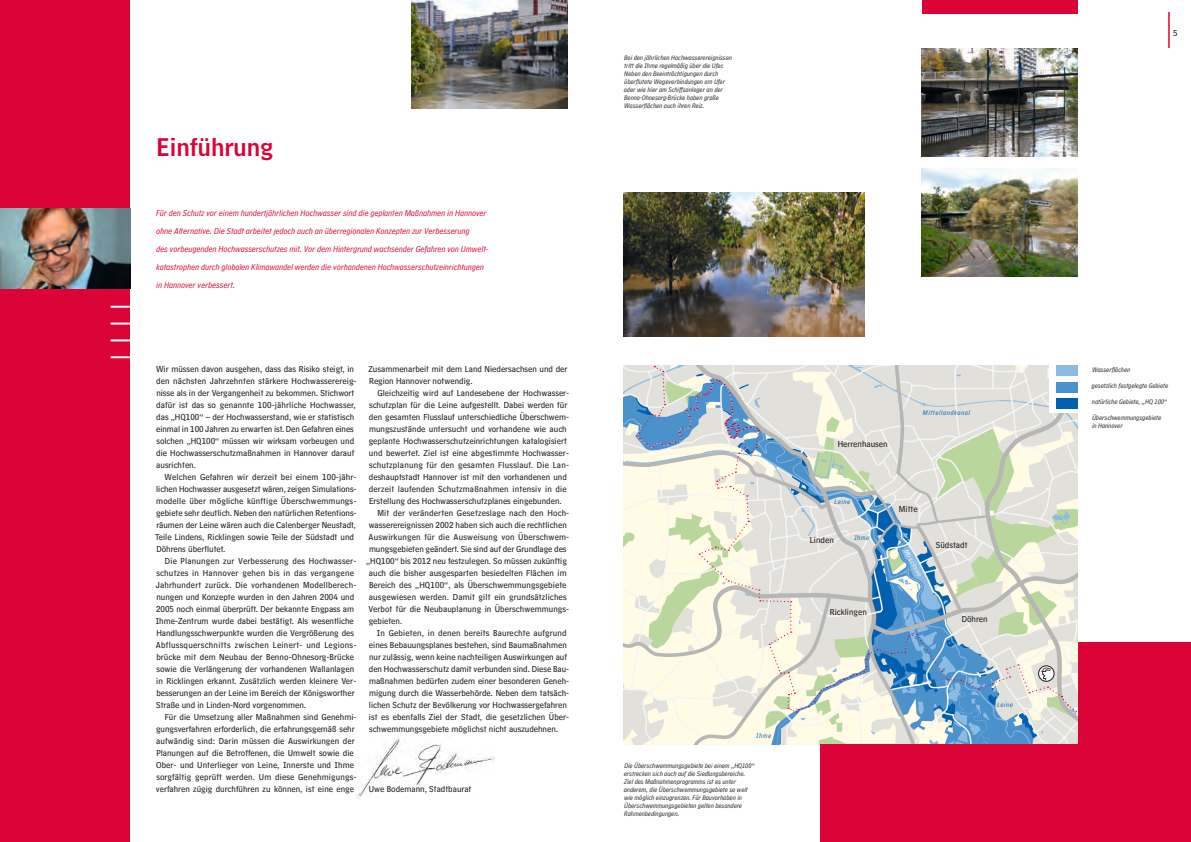
<style>
.page{position:relative;width:1191px;height:842px;background:#fff}
.page>*{position:absolute;margin:0;border:0;box-sizing:border-box;transform-origin:0 0}
.t1{font:24px "HM Headline";color:#dc0336}
.t2{font:9px/12px "HM Text";color:#201c1a}
.t3{font:italic 9px/18px "HM Comment";color:#dc0336}
.t4{font:9px "HM Text";letter-spacing:.02em;color:#201c1a}
.t5{font:italic 7px/8px "HM Comment";color:#201c1a}
.t6{font:italic 7px "HM Comment";letter-spacing:.08em;color:#005faf}
.t7{font:italic 7px "HM Comment";color:#fff}
</style>
<div class="page">
<hr style="left:1168px;top:12px;width:1px;height:36px;background:#dc0336">
<img style="left:358px;top:737px;width:136px;height:62px">
<img style="left:624px;top:192px;width:241px;height:144px">
<div style="left:1037px;top:643px;width:154px;height:199px;background:#dc0336"></div>
<div style="left:0;top:0;width:130px;height:842px;background:#dc0336"></div>
<img style="left:921px;top:168px;width:156px;height:108px">
<img style="left:0;top:209px;width:130px;height:79px">
<div style="left:921px;top:0;width:156px;height:14px;background:#dc0336"></div>
<svg style="left:624px;top:366px;width:459px;height:378px;background:#d0d9d4"></svg>
<div style="left:1049px;top:363px;width:32px;height:50px;background:#fff"></div>
<div style="left:1055px;top:366px;width:22px;height:10px;background:#8bbbe3"></div>
<div style="left:1055px;top:382px;width:22px;height:10px;background:#4b92cd"></div>
<div style="left:1055px;top:398px;width:22px;height:10px;background:#005faf"></div>
<hr style="left:111px;top:306px;width:28px;height:2px;background:#fff">
<hr style="left:111px;top:323px;width:28px;height:2px;background:#fff">
<hr style="left:111px;top:339px;width:28px;height:2px;background:#fff">
<hr style="left:111px;top:356px;width:28px;height:2px;background:#fff">
<div style="left:819px;top:744px;width:372px;height:98px;background:#dc0336"></div>
<img style="left:411px;top:0;width:156px;height:108px">
<img style="left:921px;top:48px;width:156px;height:108px">
<h1 class="t1" style="left:156px;top:127px;width:119px">Einführung</h1>
<p class="t3" style="left:156px;top:202px;width:333px">Für den Schutz vor einem hundertjährlichen Hochwasser sind die geplanten Maßnahmen in Hannover ohne Alternative. Die Stadt arbeitet jedoch auch an überregionalen Konzepten zur Verbesserung<br>des vorbeugenden Hochwasserschutzes mit. Vor dem Hintergrund wachsender Gefahren von Umwelt&shy;katastrophen durch globalen Klimawandel werden die vorhandenen Hochwasserschutzeinrichtungen in Hannover verbessert.</p>
<p class="t2" style="left:156px;top:362px;width:202px">Wir müssen davon ausgehen, dass das Risiko steigt, in den nächsten Jahrzehnten stärkere Hochwasserereig&shy;nisse als in der Vergangenheit zu bekommen. Stichwort dafür ist das so genannte 100-jährliche Hochwasser, das „HQ100“ – der Hochwasserstand, wie er statistisch einmal in 100 Jahren zu erwarten ist. Den Gefahren eines solchen „HQ100“ müssen wir wirksam vorbeugen und die Hochwasserschutzmaßnahmen in Hannover darauf ausrichten.</p>
<p class="t2" style="left:155px;top:470px;width:203px;text-indent:9px">Welchen Gefahren wir derzeit bei einem 100-jähr&shy;lichen Hochwasser ausgesetzt wären, zeigen Simulations&shy;modelle über mögliche künftige Überschwemmungs&shy;gebiete sehr deutlich. Neben den natürlichen Retentions&shy;räumen der Leine wären auch die Calenberger Neustadt, Teile Lindens, Ricklingen sowie Teile der Südstadt und Döhrens überflutet.</p>
<p class="t2" style="left:156px;top:554px;width:202px;text-indent:9px">Die Planungen zur Verbesserung des Hochwasser&shy;schutzes in Hannover gehen bis in das vergangene Jahrhundert zurück. Die vorhandenen Modellberech&shy;nungen und Konzepte wurden in den Jahren 2004 und 2005 noch einmal überprüft. Der bekannte Engpass am Ihme-Zentrum wurde dabei bestätigt. Als wesentliche Handlungsschwerpunkte wurden die Vergrößerung des Abflussquerschnitts zwischen Leinert- und Legions&shy;brücke mit dem Neubau der Benno-Ohnesorg-Brücke sowie die Verlängerung der vorhandenen Wallanlagen in Ricklingen erkannt. Zusätzlich werden kleinere Ver&shy;besserungen an der Leine im Bereich der Königsworther Straße und in Linden-Nord vorgenommen.</p>
<p class="t2" style="left:156px;top:710px;width:202px;text-indent:9px">Für die Umsetzung aller Maßnahmen sind Genehmi&shy;gungsverfahren erforderlich, die erfahrungsgemäß sehr aufwändig sind: Darin müssen die Auswirkungen der Planungen auf die Betroffenen, die Umwelt sowie die Ober- und Unterlieger von Leine, Innerste und Ihme sorgfältig geprüft werden. Um diese Genehmigungs&shy;verfahren zügig durchführen zu können, ist eine enge</p>
<p class="t2" style="left:368px;top:362px;width:200px">Zusammenarbeit mit dem Land Niedersachsen und der<br>Region Hannover notwendig.</p>
<p class="t2" style="left:377px;top:386px;width:193px">Gleichzeitig wird auf Landesebene der Hochwasser-</p>
<p class="t2" style="left:369px;top:398px;width:200px">schutzplan für die Leine aufgestellt. Dabei werden für</p>
<p class="t2" style="left:369px;top:410px;width:202px">den gesamten Flusslauf unterschiedliche Überschwem-</p>
<p class="t2" style="left:369px;top:422px;width:199px">mungszustände untersucht und vorhandene wie auch</p>
<p class="t2" style="left:369px;top:434px;width:200px">geplante Hochwasserschutzeinrichtungen katalogisiert</p>
<p class="t2" style="left:369px;top:446px;width:202px">und bewertet. Ziel ist eine abgestimmte Hochwasser-</p>
<p class="t4" style="left:369px;top:457px;width:202px">schutzplanung für den gesamten Flusslauf. Die Lan-</p>
<p class="t2" style="left:369px;top:470px;width:199px">deshauptstadt Hannover ist mit den vorhandenen und</p>
<p class="t2" style="left:369px;top:482px;width:199px">derzeit laufenden Schutzmaßnahmen intensiv in die</p>
<p class="t2" style="left:369px;top:494px;width:194px">Erstellung des Hochwasserschutzplanes eingebunden.</p>
<p class="t2" style="left:377px;top:506px;width:193px">Mit der veränderten Gesetzeslage nach den Hoch-</p>
<p class="t2" style="left:369px;top:518px;width:199px">wasserereignissen 2002 haben sich auch die rechtlichen</p>
<p class="t4" style="left:368px;top:529px;width:202px">Auswirkungen für die Ausweisung von Überschwem-</p>
<p class="t2" style="left:369px;top:542px;width:199px">mungsgebieten geändert. Sie sind auf der Grundlage des</p>
<p class="t2" style="left:366px;top:554px;width:202px">„HQ100“ bis 2012 neu festzulegen. So müssen zukünftig</p>
<p class="t2" style="left:369px;top:566px;width:199px">auch die bisher ausgesparten besiedelten Flächen im</p>
<p class="t2" style="left:369px;top:578px;width:199px">Bereich des „HQ100“, als Überschwemmungsgebiete</p>
<p class="t2" style="left:369px;top:590px;width:199px">ausgewiesen werden. Damit gilt ein grundsätzliches</p>
<p class="t2" style="left:368px;top:602px;width:202px">Verbot für die Neubauplanung in Überschwemmungs-</p>
<p class="t2" style="left:369px;top:614px;width:35px">gebieten.</p>
<p class="t2" style="left:377px;top:626px;width:191px">In Gebieten, in denen bereits Baurechte aufgrund</p>
<p class="t2" style="left:369px;top:638px;width:199px">eines Bebauungsplanes bestehen, sind Baumaßnahmen</p>
<p class="t2" style="left:369px;top:650px;width:199px">nur zulässig, wenn keine nachteiligen Auswirkungen auf</p>
<p class="t2" style="left:369px;top:662px;width:202px">den Hochwasserschutz damit verbunden sind. Diese Bau-</p>
<p class="t2" style="left:369px;top:674px;width:202px">maßnahmen bedürfen zudem einer besonderen Geneh-</p>
<p class="t2" style="left:369px;top:686px;width:202px">migung durch die Wasserbehörde. Neben dem tatsäch-</p>
<p class="t2" style="left:369px;top:698px;width:199px">lichen Schutz der Bevölkerung vor Hochwassergefahren</p>
<p class="t2" style="left:369px;top:710px;width:202px">ist es ebenfalls Ziel der Stadt, die gesetzlichen Über-</p>
<p class="t2" style="left:369px;top:722px;width:190px">schwemmungsgebiete möglichst nicht auszu-dehnen.</p>
<p class="t2" style="left:369px;top:782px;width:104px">Uwe Bodemann, Stadtbaurat</p>
<p class="t5" style="left:624px;top:53px;width:110px">Bei den jährlichen Hochwasserereignissen tritt die Ihme regelmäßig über die Ufer.<br>Neben den Beeinträchtigungen durch überflutete Wegeverbindungen am Ufer oder wie hier am Schiffsanleger an der Benno-Ohnesorg-Brücke haben große Wasserflächen auch ihren Reiz.</p>
<p class="t6" style="left:756px;top:730px;width:16px">Ihme</p>
<p class="t5" style="left:624px;top:761px;width:132px">Die Überschwemmungsgebiete bei einem „HQ100“ erstrecken sich auch auf die Siedlungsbereiche.<br>Ziel des Maßnahmenprogramms ist es unter anderem, die Überschwemmungsgebiete so weit wie möglich einzugrenzen. Für Bauvorhaben in Überschwemmungsgebieten gelten besondere Rahmenbedingungen.</p>
<p class="t2" style="left:837px;top:436px;width:51px">Herrenhausen</p>
<p class="t6" style="left:923px;top:407px;width:48px">Mittellandkanal</p>
<p class="t6" style="left:834px;top:495px;width:17px">Leine</p>
<p class="t2" style="left:810px;top:533px;width:25px">Linden</p>
<p class="t6" style="left:854px;top:532px;width:16px">Ihme</p>
<p class="t2" style="left:830px;top:604px;width:38px">Ricklingen</p>
<p class="t2" style="left:899px;top:502px;width:20px">Mitte</p>
<p class="t7" style="left:912px;top:547px;width:31px;rotate:62deg">Maschsee</p>
<p class="t2" style="left:935px;top:537px;width:33px">Südstadt</p>
<p class="t2" style="left:961px;top:611px;width:27px">Döhren</p>
<p class="t6" style="left:997px;top:699px;width:17px">Leine</p>
<p class="t5" style="left:1092px;top:364px;width:40px">Wasserflächen</p>
<p class="t5" style="left:1091px;top:380px;width:78px">gesetzlich festgelegte Gebiete</p>
<p class="t5" style="left:1092px;top:396px;width:77px">natürliche Gebiete, „HQ 100“</p>
<p class="t5" style="left:1092px;top:412px;width:71px">Überschwemmungsgebiete in Hannover</p>
</div>
